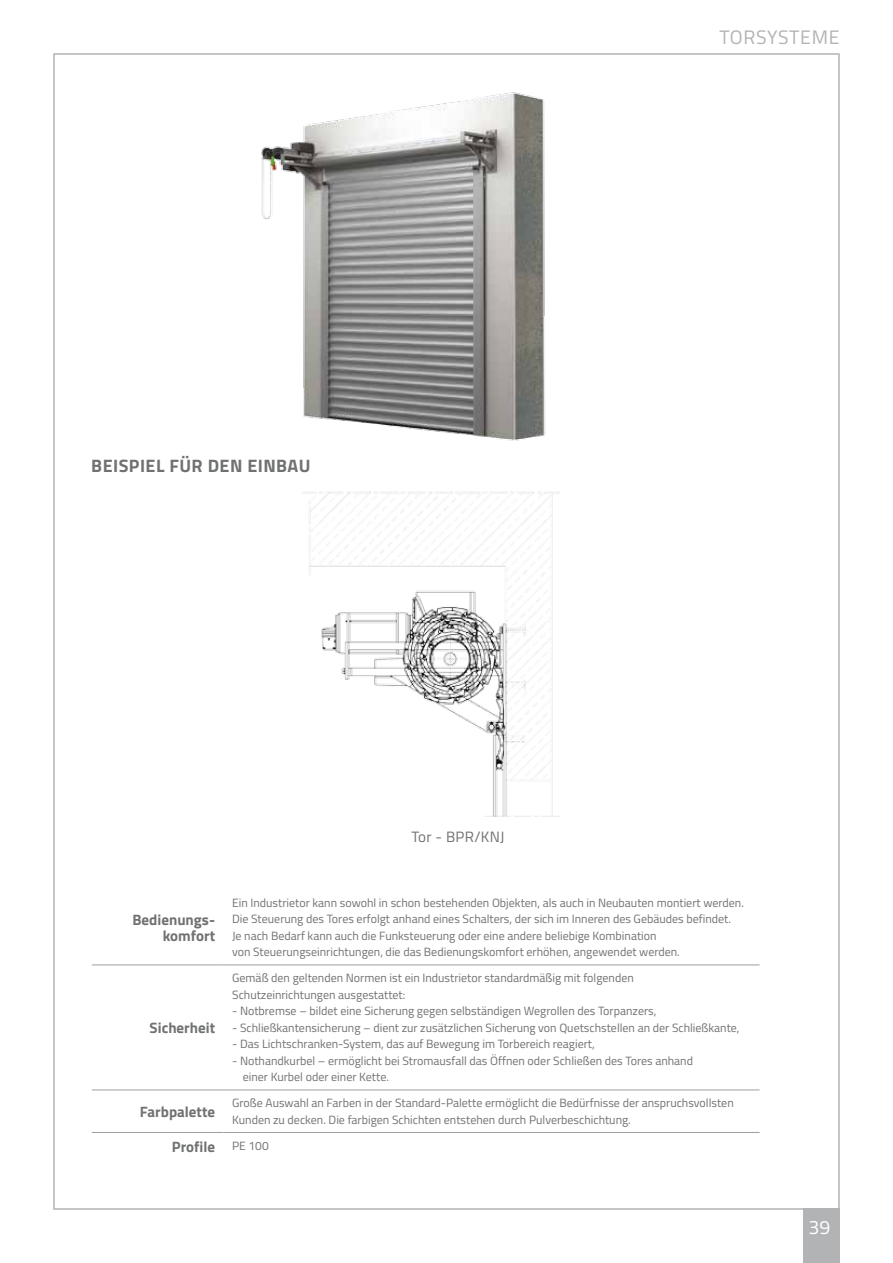
<style>
.page{position:relative;width:893px;height:1263px;background:#fff}
.page>*{position:absolute;margin:0;border:0;box-sizing:border-box;transform-origin:0 0}
.t1{font:19.5px "Titillium";letter-spacing:.035em;color:#b1b3b4}
.t2{font:19.5px "Titillium";color:#fff}
.t3{font:700 18px "Titillium";letter-spacing:.025em;color:#707172}
.t4{font:700 15px/16.5px "Titillium";color:#707172;text-align:right}
.t5{font:15px "Titillium";letter-spacing:.02em;color:#707172}
.t6{font:12px/16.5px "Titillium";color:#707172}
.s1{font-weight:400;font-size:12px}
</style>
<div class="page">
<div style="left:803px;top:1209px;width:37px;height:54px;background:#b1b3b4"></div>
<img style="left:302px;top:492px;width:257px;height:325px">
<hr style="left:92px;top:965px;width:132px;height:1px;background:#9c9e9f">
<hr style="left:224px;top:965px;width:536px;height:1px;background:#9c9e9f">
<hr style="left:92px;top:1090px;width:132px;height:1px;background:#9c9e9f">
<hr style="left:224px;top:1090px;width:536px;height:1px;background:#9c9e9f">
<hr style="left:92px;top:1132px;width:132px;height:1px;background:#9c9e9f">
<hr style="left:224px;top:1132px;width:536px;height:1px;background:#9c9e9f">
<img style="left:261px;top:92px;width:285px;height:349px">
<h2 class="t3" style="left:91px;top:452px;width:221px">BEISPIEL FÜR DEN EINBAU</h2>
<p class="t5" style="left:411px;top:825px;width:94px">Tor - BPR/KNJ</p>
<h1 class="t1" style="left:719px;top:23px;width:122px">TORSYSTEME</h1>
<p class="t4" style="left:133px;top:910px;width:84px">Bedienungs&shy;komfort</p>
<p class="t4" style="left:150px;top:1019px;width:67px">Sicherheit</p>
<p class="t6" style="left:232px;top:894px;width:513px">Ein Industrietor kann sowohl in schon bestehenden Objekten, als auch in Neubauten montiert werden.<br>Die Steuerung des Tores erfolgt anhand eines Schalters, der sich im Inneren des Gebäudes befindet.<br>Je nach Bedarf kann auch die Funksteuerung oder eine andere beliebige Kombination<br>von Steuerungseinrichtungen, die das Bedienungskomfort erhöhen, angewendet werden.</p>
<p class="t6" style="left:232px;top:969px;width:403px">Gemäß den geltenden Normen ist ein Industrietor standardmäßig mit folgenden<br>Schutzeinrichtungen ausgestattet:</p>
<p class="t6" style="left:232px;top:1002px;width:426px">- Notbremse – bildet eine Sicherung gegen selbständigen Wegrollen des Torpanzers,</p>
<p class="t6" style="left:232px;top:1019px;width:509px">- Schließkantensicherung – dient zur zusätzlichen Sicherung von Quetschstellen an der Schließkante,</p>
<p class="t6" style="left:232px;top:1035px;width:364px">- Das Lichtschranken-System, das auf Bewegung im Torbereich reagiert,</p>
<p class="t6" style="left:243px;top:1052px;width:452px;text-indent:-11px">- Nothandkurbel – ermöglicht bei Stromausfall das Öffnen oder Schließen des Tores anhand einer Kurbel oder einer Kette.</p>
<p class="t4" style="left:140px;top:1102px;width:77px">Farbpalette</p>
<p class="t6" style="left:232px;top:1094px;width:503px">Große Auswahl an Farben in der Standard-Palette ermöglicht die Bedürfnisse der anspruchsvollsten<br>Kunden zu decken. Die farbigen Schichten entstehen durch Pulverbeschichtung.</p>
<p class="t4" style="left:172px;top:1138px;width:98px">Profile <span class="s1">PE 100</span></p>
<h1 class="t2" style="left:808px;top:1213px;width:23px">39</h1>
</div>
